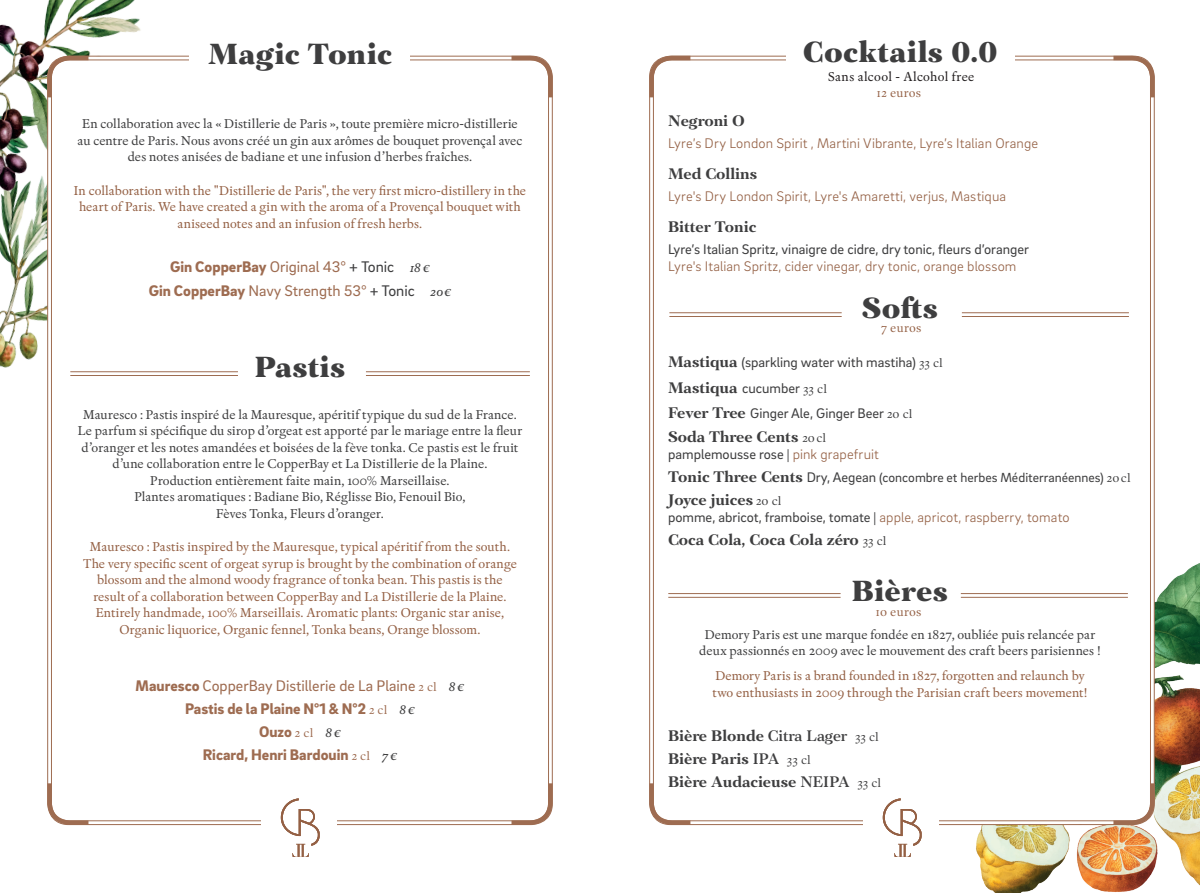
<style>
.page{position:relative;width:1200px;height:893px;background:#fff}
.page>*{position:absolute;margin:0;border:0;box-sizing:border-box;transform-origin:0 0}
.t1{font:900 30px "PF Regal Text Pro";letter-spacing:.005em;color:#3e3e3f}
.t2{font:700 15.75px/23.1px "PF Regal Text Pro";color:#3e3e3f}
.t3{font:900 15.75px/23.1px "Brix Sans";color:#9e6c51;text-align:center}
.t4{font:15.75px/23.1px "Brix Sans";color:#9e6c51;text-align:center}
.t5{font:14.25px "Brix Sans";color:#3e3e3f}
.t6{font:300 14.25px "Brix Sans";letter-spacing:.01em;color:#946044}
.t7{font:13.5px/16.5px "Rongel";letter-spacing:.005em;color:#3e3e3f;text-align:center}
.t8{font:13.5px/16.5px "Rongel";letter-spacing:.005em;color:#946044;text-align:center}
.t9{font:13.5px "Brix Sans";color:#3e3e3f}
.t10{font:13.5px "Rongel";letter-spacing:.03em;color:#231f20}
.t11{font:12px "Poynter OS Text One";letter-spacing:.015em;color:#946044}
.s1{font-weight:900}
.s2{color:#3e3e3f}
.s3{font-family:"Poynter OS Text Three";font-style:italic;font-size:12px;color:#3e3e3f}
.s4{font-family:"Carat";font-weight:500;font-style:italic;font-size:12px;color:#3e3e3f}
.s5{font-weight:400}
.s6{font-family:"Poynter OS Text One";font-weight:400;font-size:12px}
.s7{font-family:"Poynter OS Text Three";font-weight:400;font-style:italic;font-size:12px;color:#3e3e3f}
.s8{font-family:"PF Regal Text Pro";font-weight:700;font-size:15.75px}
.s9{font-family:"Poynter OS Text One";font-size:12px}
.s10{font-family:"Brix Sans";font-weight:400;font-size:14.25px}
.s11{font-weight:300;color:#946044}
.s12{font-size:14.25px}
.s13{font-weight:500}
</style>
<div class="page">
<img style="left:0;top:194px;width:47px;height:174px">
<img style="left:955px;top:514px;width:244px;height:379px">
<img style="left:0;top:0;width:156px;height:194px">
<div style="left:649px;top:56px;width:504px;height:769px;background:#fff;border-radius:21px"></div>
<div style="left:48px;top:56px;width:504px;height:769px;background:#fff;border-radius:21px"></div>
<svg style="left:882px;top:798px;width:39px;height:59px"></svg>
<svg style="left:281px;top:798px;width:38px;height:59px"></svg>
<svg style="left:1108px;top:55px;width:47px;height:47px"></svg>
<svg style="left:507px;top:55px;width:46px;height:47px"></svg>
<svg style="left:1108px;top:779px;width:48px;height:48px"></svg>
<svg style="left:507px;top:779px;width:46px;height:47px"></svg>
<svg style="left:649px;top:55px;width:45px;height:47px"></svg>
<svg style="left:45px;top:54px;width:48px;height:48px"></svg>
<svg style="left:649px;top:779px;width:45px;height:47px"></svg>
<svg style="left:47px;top:779px;width:46px;height:47px"></svg>
<hr style="left:669px;top:316px;width:172px;height:1px;background:#9e6c51">
<hr style="left:669px;top:312px;width:172px;height:1px;background:#9e6c51">
<hr style="left:70px;top:375px;width:168px;height:1px;background:#9e6c51">
<hr style="left:70px;top:371px;width:168px;height:1px;background:#9e6c51">
<hr style="left:668px;top:597px;width:172px;height:1px;background:#9e6c51">
<hr style="left:668px;top:593px;width:172px;height:1px;background:#9e6c51">
<hr style="left:961px;top:316px;width:167px;height:1px;background:#9e6c51">
<hr style="left:961px;top:312px;width:167px;height:1px;background:#9e6c51">
<hr style="left:366px;top:375px;width:163px;height:1px;background:#9e6c51">
<hr style="left:366px;top:371px;width:163px;height:1px;background:#9e6c51">
<hr style="left:960px;top:597px;width:167px;height:1px;background:#9e6c51">
<hr style="left:960px;top:593px;width:167px;height:1px;background:#9e6c51">
<h1 class="t1" style="left:208px;top:36px;width:185px">Magic Tonic</h1>
<p class="t7" style="left:77px;top:116px;width:446px">En collaboration avec la « Distillerie de Paris », toute première micro-distillerie au centre de Paris. Nous avons créé un gin aux arômes de bouquet provençal avec des notes anisées de badiane et une infusion d’herbes fraîches.</p>
<p class="t8" style="left:74px;top:183px;width:454px">In collaboration with the "Distillerie de Paris", the very first micro-distillery in the heart of Paris. We have created a gin with the aroma of a Provençal bouquet with aniseed notes and an infusion of fresh herbs.</p>
<p class="t4" style="left:149px;top:255px;width:304px"><span class="s1">Gin CopperBay</span> Original 43° <span class="s2">+ Tonic</span> <span class="s3">18</span> <span class="s4">€<br></span><span class="s1">Gin CopperBay</span> Navy Strength 53° <span class="s2">+ Tonic</span> <span class="s3">20</span><span class="s4">€</span></p>
<h1 class="t1" style="left:255px;top:348px;width:92px">Pastis</h1>
<p class="t7" style="left:78px;top:407px;width:446px">Mauresco : Pastis inspiré de la Mauresque, apéritif typique du sud de la France.<br>Le parfum si spécifique du sirop d’orgeat est apporté par le mariage entre la fleur d’oranger et les notes amandées et boisées de la fève tonka. Ce pastis est le fruit d’une collaboration entre le CopperBay et La Distillerie de la Plaine.<br>Production entièrement faite main, 100% Marseillaise.<br>Plantes aromatiques : Badiane Bio, Réglisse Bio, Fenouil Bio,<br>Fèves Tonka, Fleurs d’oranger.</p>
<p class="t8" style="left:83px;top:539px;width:435px">Mauresco : Pastis inspired by the Mauresque, typical apéritif from the south.<br>The very specific scent of orgeat syrup is brought by the combination of orange blossom and the almond woody fragrance of tonka bean. This pastis is the result of a collaboration between CopperBay and La Distillerie de la Plaine.<br>Entirely handmade, 100% Marseillais. Aromatic plants: Organic star anise, Organic liquorice, Organic fennel, Tonka beans, Orange blossom.</p>
<p class="t3" style="left:136px;top:673px;width:330px">Mauresco <span class="s5">CopperBay Distillerie de La Plaine</span> <span class="s6">2 cl</span> <span class="s7">8</span><span class="s4">€<br></span>Pastis de la Plaine N°1 &amp; N°2 <span class="s6">2 cl</span> <span class="s7">8</span><span class="s4">€<br></span>Ouzo <span class="s6">2 cl</span> <span class="s7">8</span><span class="s4">€<br></span>Ricard, Henri Bardouin <span class="s6">2 cl</span> <span class="s7">7</span><span class="s4">€</span></p>
<h1 class="t1" style="left:802px;top:33px;width:196px">Cocktails 0.0</h1>
<p class="t10" style="left:827px;top:68px;width:148px">Sans alcool - Alcohol free</p>
<p class="t11" style="left:876px;top:86px;width:46px">12 euros</p>
<p class="t2" style="left:668px;top:110px;width:78px">Negroni O</p>
<p class="t6" style="left:668px;top:134px;width:371px">Lyre’s Dry London Spirit , Martini Vibrante, Lyre’s Italian Orange</p>
<p class="t2" style="left:668px;top:163px;width:91px">Med Collins</p>
<p class="t6" style="left:668px;top:187px;width:339px">Lyre's Dry London Spirit, Lyre's Amaretti, verjus, Mastiqua</p>
<p class="t2" style="left:668px;top:216px;width:90px">Bitter Tonic</p>
<p class="t5" style="left:668px;top:240px;width:362px">Lyre’s Italian Spritz, vinaigre de cidre, dry tonic, fleurs d’oranger</p>
<p class="t6" style="left:668px;top:257px;width:350px">Lyre's Italian Spritz, cider vinegar, dry tonic, orange blossom</p>
<h1 class="t1" style="left:861px;top:289px;width:78px">Softs</h1>
<p class="t5" style="left:668px;top:353px;width:276px"><span class="s8">Mastiqua</span> (sparkling water with mastiha) <span class="s9">33 cl</span></p>
<p class="t2" style="left:668px;top:376px;width:160px">Mastiqua <span class="s10">cucumber</span> <span class="s6">33 cl</span></p>
<p class="t5" style="left:668px;top:404px;width:246px"><span class="s8">Fever Tree</span> Ginger Ale, Ginger Beer <span class="s9">20 cl</span></p>
<p class="t2" style="left:668px;top:425px;width:159px">Soda Three Cents <span class="s6">20cl</span></p>
<p class="t5" style="left:668px;top:445px;width:212px">pamplemousse rose | <span class="s11">pink grapefruit</span></p>
<p class="t9" style="left:668px;top:469px;width:464px"><span class="s8">Tonic Three Cents</span> <span class="s12">Dry, Aegean</span> (concombre et herbes Méditerranéennes) <span class="s9">20cl</span></p>
<p class="t2" style="left:668px;top:488px;width:115px">Joyce juices <span class="s6">20 cl</span></p>
<p class="t5" style="left:668px;top:508px;width:403px">pomme, abricot, framboise, tomate | <span class="s11">apple, apricot, raspberry, tomato</span></p>
<p class="t2" style="left:668px;top:529px;width:220px">Coca Cola, Coca Cola zéro <span class="s6">33 cl</span></p>
<h1 class="t1" style="left:851px;top:572px;width:98px">Bières</h1>
<p class="t7" style="left:699px;top:626px;width:403px">Demory Paris est une marque fondée en 1827, oubliée puis relancée par deux passionnés en 2009 avec le mouvement des craft beers parisiennes !</p>
<p class="t8" style="left:712px;top:668px;width:376px;text-align:left">Demory Paris is a brand founded in 1827, forgotten and relaunch by two enthusiasts in 2009 through the Parisian craft beers movement!</p>
<p class="t2" style="left:668px;top:724px;width:214px">Bière Blonde <span class="s13">Citra Lager</span> <span class="s6">33 cl<br></span>Bière Paris <span class="s13">IPA</span> <span class="s6">33 cl<br></span>Bière Audacieuse <span class="s13">NEIPA</span> <span class="s6">33 cl</span></p>
<p class="t11" style="left:880px;top:320px;width:42px">7 euros</p>
<p class="t11" style="left:875px;top:604px;width:47px">10 euros</p>
</div>
